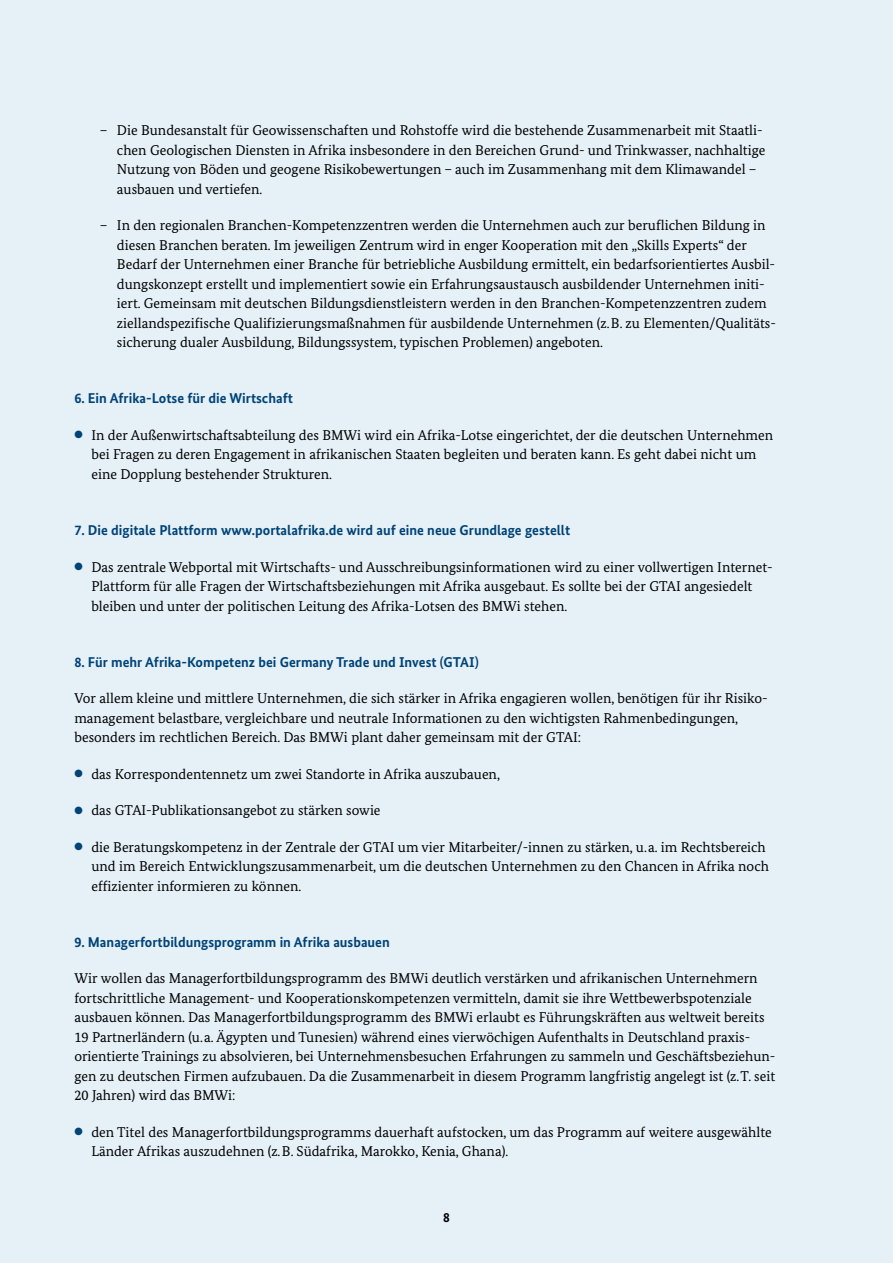
<style>
.page{position:relative;width:893px;height:1263px;background:#e5f0f7}
.page>*{position:absolute;margin:0;border:0;box-sizing:border-box;transform-origin:0 0}
.t1{font:14.25px/19.5px "Bundes Serif";color:#000}
.t2{font:700 14.25px "Bundes Sans";color:#004377}
.t3{font:700 13.5px "Bundes Sans";color:#000}
.s1{color:#004377}
</style>
<div class="page">
<p class="t1" style="left:117px;top:121px;width:650px;text-indent:-17px">– Die Bundesanstalt für Geowissenschaften und Rohstoffe wird die bestehende Zusammenarbeit mit Staatli&shy;chen Geologischen Diensten in Afrika insbesondere in den Bereichen Grund- und Trinkwasser, nachhaltige Nutzung von Böden und geogene Risikobewertungen – auch im Zusammenhang mit dem Klimawandel – ausbauen und vertiefen.</p>
<p class="t1" style="left:117px;top:216px;width:660px;text-indent:-17px">– In den regionalen Branchen-Kompetenzzentren werden die Unternehmen auch zur beruflichen Bildung in diesen Branchen beraten. Im jeweiligen Zentrum wird in enger Kooperation mit den „Skills Experts“ der Bedarf der Unternehmen einer Branche für betriebliche Ausbildung ermittelt, ein bedarfsorientiertes Ausbil&shy;dungskonzept erstellt und implementiert sowie ein Erfahrungsaustausch ausbildender Unternehmen initi&shy;iert. Gemeinsam mit deutschen Bildungsdienstleistern werden in den Branchen-Kompetenzzentren zudem ziellandspezifische Qualifizierungsmaßnahmen für ausbildende Unternehmen (z.B. zu Elementen/Qualitäts&shy;sicherung dualer Ausbildung, Bildungssystem, typischen Problemen) angeboten.</p>
<h3 class="t2" style="left:74px;top:390px;width:220px">6. Ein Afrika-Lotse für die Wirtschaft</h3>
<p class="t1" style="left:91px;top:425px;width:683px;text-indent:-17px"><span class="s1">●</span> In der Außenwirtschaftsabteilung des BMWi wird ein Afrika-Lotse eingerichtet, der die deutschen Unternehmen bei Fragen zu deren Engagement in afrikanischen Staaten begleiten und beraten kann. Es geht dabei nicht um eine Dopplung bestehender Strukturen.</p>
<h3 class="t2" style="left:74px;top:521px;width:497px">7. Die digitale Plattform www.portalafrika.de wird auf eine neue Grundlage gestellt</h3>
<p class="t1" style="left:91px;top:557px;width:683px;text-indent:-17px"><span class="s1">●</span> Das zentrale Webportal mit Wirtschafts- und Ausschreibungsinformationen wird zu einer vollwertigen Internet-<br>Plattform für alle Fragen der Wirtschaftsbeziehungen mit Afrika ausgebaut. Es sollte bei der GTAI angesiedelt bleiben und unter der politischen Leitung des Afrika-Lotsen des BMWi stehen.</p>
<h3 class="t2" style="left:74px;top:653px;width:406px">8. Für mehr Afrika-Kompetenz bei Germany Trade und Invest (GTAI)</h3>
<p class="t1" style="left:74px;top:688px;width:695px">Vor allem kleine und mittlere Unternehmen, die sich stärker in Afrika engagieren wollen, benötigen für ihr Risiko&shy;management belastbare, vergleichbare und neutrale Informationen zu den wichtigsten Rahmenbedingungen, besonders im rechtlichen Bereich. Das BMWi plant daher gemeinsam mit der GTAI:</p>
<p class="t1" style="left:74px;top:764px;width:427px"><span class="s1">●</span> das Korrespondentennetz um zwei Standorte in Afrika auszubauen,</p>
<p class="t1" style="left:74px;top:800px;width:308px"><span class="s1">●</span> das GTAI-Publikationsangebot zu stärken sowie</p>
<p class="t1" style="left:91px;top:837px;width:679px;text-indent:-17px"><span class="s1">●</span> die Beratungskompetenz in der Zentrale der GTAI um vier Mitarbeiter/-innen zu stärken, u.a. im Rechtsbereich und im Bereich Entwicklungszusammenarbeit, um die deutschen Unternehmen zu den Chancen in Afrika noch effizienter informieren zu können.</p>
<h3 class="t2" style="left:74px;top:933px;width:317px">9. Managerfortbildungsprogramm in Afrika ausbauen</h3>
<p class="t1" style="left:74px;top:968px;width:703px">Wir wollen das Managerfortbildungsprogramm des BMWi deutlich verstärken und afrikanischen Unternehmern fortschrittliche Management- und Kooperationskompetenzen vermitteln, damit sie ihre Wettbewerbspotenziale ausbauen können. Das Managerfortbildungsprogramm des BMWi erlaubt es Führungskräften aus weltweit bereits 19 Partnerländern (u.a. Ägypten und Tunesien) während eines vierwöchigen Aufenthalts in Deutschland praxis&shy;orientierte Trainings zu absolvieren, bei Unternehmensbesuchen Erfahrungen zu sammeln und Geschäftsbeziehun&shy;gen zu deutschen Firmen aufzubauen. Da die Zusammenarbeit in diesem Programm langfristig angelegt ist (z.T. seit 20 Jahren) wird das BMWi:</p>
<p class="t1" style="left:91px;top:1122px;width:682px;text-indent:-17px"><span class="s1">●</span> den Titel des Managerfortbildungsprogramms dauerhaft aufstocken, um das Programm auf weitere ausgewählte<br>Länder Afrikas auszudehnen (z.B. Südafrika, Marokko, Kenia, Ghana).</p>
<p class="t3" style="left:443px;top:1209px;width:8px">8</p>
</div>
